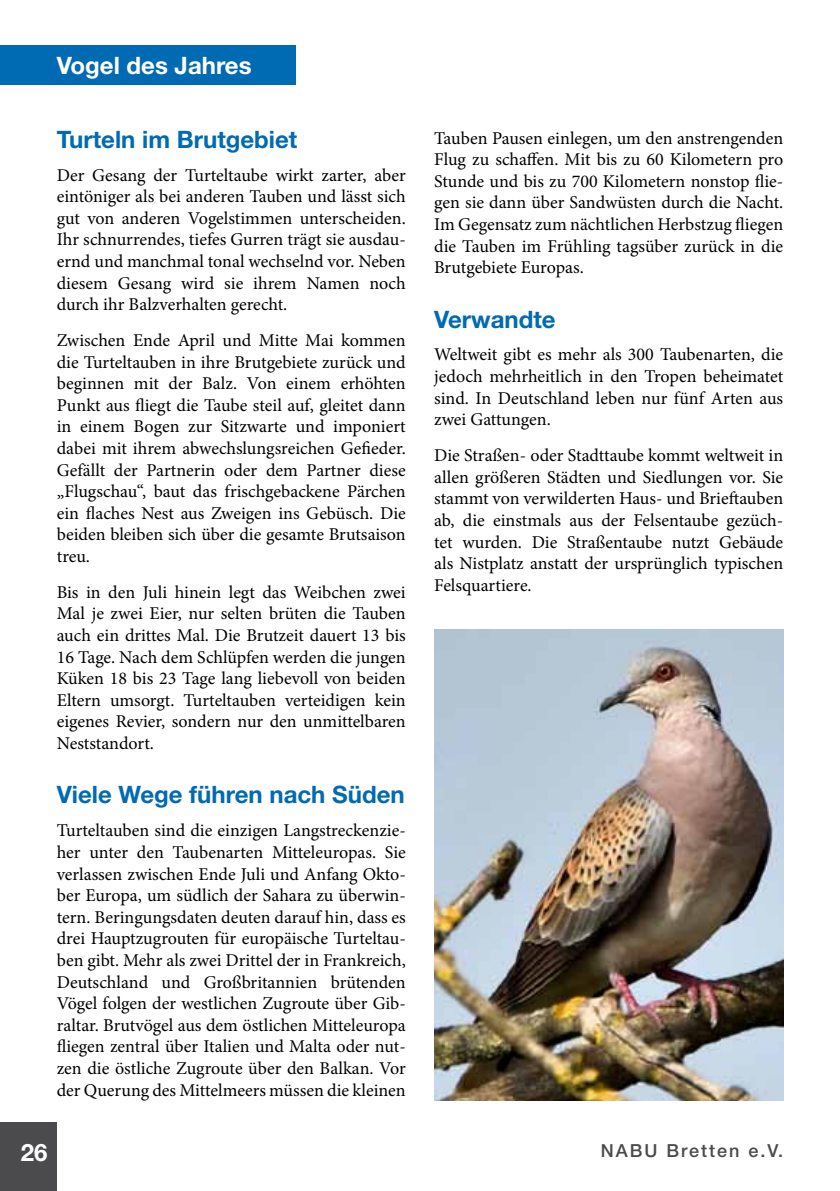
<style>
.page{position:relative;width:840px;height:1191px;background:#fff}
.page>*{position:absolute;margin:0;border:0;box-sizing:border-box;transform-origin:0 0}
.t1{font:700 24px "Helvetica Neue LT Std";color:#006ab3}
.t2{font:700 24px "Helvetica Neue LT Std";color:#fff}
.t3{font:18px/21.6px "Minion Pro";color:#000;text-align:justify}
.t4{font:500 18px "Helvetica Neue LT Std";letter-spacing:.11em;color:#4b4b4d}
</style>
<div class="page">
<div style="left:0;top:1123px;width:57px;height:68px;background:#4b4b4d"></div>
<div style="left:0;top:45px;width:295px;height:40px;background:#006ab3"></div>
<img style="left:434px;top:629px;width:348px;height:471px">
<h1 class="t2" style="left:57px;top:50px;width:196px">Vogel des Jahres</h1>
<h1 class="t1" style="left:57px;top:124px;width:242px">Turteln im Brutgebiet</h1>
<p class="t3" style="left:57px;top:164px;width:350px">Der Gesang der Turteltaube wirkt zarter, aber eintöniger als bei anderen Tauben und lässt sich gut von anderen Vogelstimmen unterscheiden.<br>Ihr schnurrendes, tiefes Gurren trägt sie ausdau&shy;ernd und manchmal tonal wechselnd vor. Neben diesem Gesang wird sie ihrem Namen noch durch ihr Balzverhalten gerecht.</p>
<p class="t3" style="left:57px;top:329px;width:350px">Zwischen Ende April und Mitte Mai kommen die Turteltauben in ihre Brutgebiete zurück und beginnen mit der Balz. Von einem erhöhten Punkt aus fliegt die Taube steil auf, gleitet dann in einem Bogen zur Sitzwarte und imponiert dabei mit ihrem abwechslungsreichen Gefieder.<br>Gefällt der Partnerin oder dem Partner diese „Flugschau“, baut das frischgebackene Pärchen ein flaches Nest aus Zweigen ins Gebüsch. Die beiden bleiben sich über die gesamte Brutsaison treu.</p>
<p class="t3" style="left:57px;top:581px;width:350px">Bis in den Juli hinein legt das Weibchen zwei Mal je zwei Eier, nur selten brüten die Tauben auch ein drittes Mal. Die Brutzeit dauert 13 bis 16 Tage. Nach dem Schlüpfen werden die jungen Küken 18 bis 23 Tage lang liebevoll von beiden Eltern umsorgt. Turteltauben verteidigen kein eigenes Revier, sondern nur den unmittelbaren Neststandort.</p>
<h1 class="t1" style="left:57px;top:780px;width:349px">Viele Wege führen nach Süden</h1>
<p class="t3" style="left:57px;top:820px;width:350px">Turteltauben sind die einzigen Langstreckenzie&shy;her unter den Taubenarten Mitteleuropas. Sie verlassen zwischen Ende Juli und Anfang Okto&shy;ber Europa, um südlich der Sahara zu überwin&shy;tern. Beringungsdaten deuten darauf hin, dass es drei Hauptzugrouten für europäische Turteltau&shy;ben gibt. Mehr als zwei Drittel der in Frankreich, Deutschland und Großbritannien brütenden Vögel folgen der westlichen Zugroute über Gib&shy;raltar. Brutvögel aus dem östlichen Mitteleuropa fliegen zentral über Italien und Malta oder nut&shy;zen die östliche Zugroute über den Balkan. Vor der Querung des Mittelmeers müssen die kleinen</p>
<p class="t3" style="left:434px;top:127px;width:350px">Tauben Pausen einlegen, um den anstrengenden Flug zu schaffen. Mit bis zu 60 Kilometern pro Stunde und bis zu 700 Kilometern nonstop flie&shy;gen sie dann über Sandwüsten durch die Nacht.<br>Im Gegensatz zum nächtlichen Herbstzug fliegen die Tauben im Frühling tagsüber zurück in die Brutgebiete Europas.</p>
<h1 class="t1" style="left:434px;top:304px;width:123px">Verwandte</h1>
<p class="t3" style="left:434px;top:344px;width:350px">Weltweit gibt es mehr als 300 Taubenarten, die jedoch mehrheitlich in den Tropen beheimatet sind. In Deutschland leben nur fünf Arten aus zwei Gattungen.</p>
<p class="t3" style="left:434px;top:444px;width:350px">Die Straßen- oder Stadttaube kommt weltweit in allen größeren Städten und Siedlungen vor. Sie stammt von verwilderten Haus- und Brieftauben ab, die einstmals aus der Felsentaube gezüch&shy;tet wurden. Die Straßentaube nutzt Gebäude als Nistplatz anstatt der ursprünglich typischen Felsquartiere.</p>
<h1 class="t2" style="left:21px;top:1138px;width:28px">26</h1>
<p class="t4" style="left:600px;top:1139px;width:184px">NABU Bretten e.V.</p>
</div>
